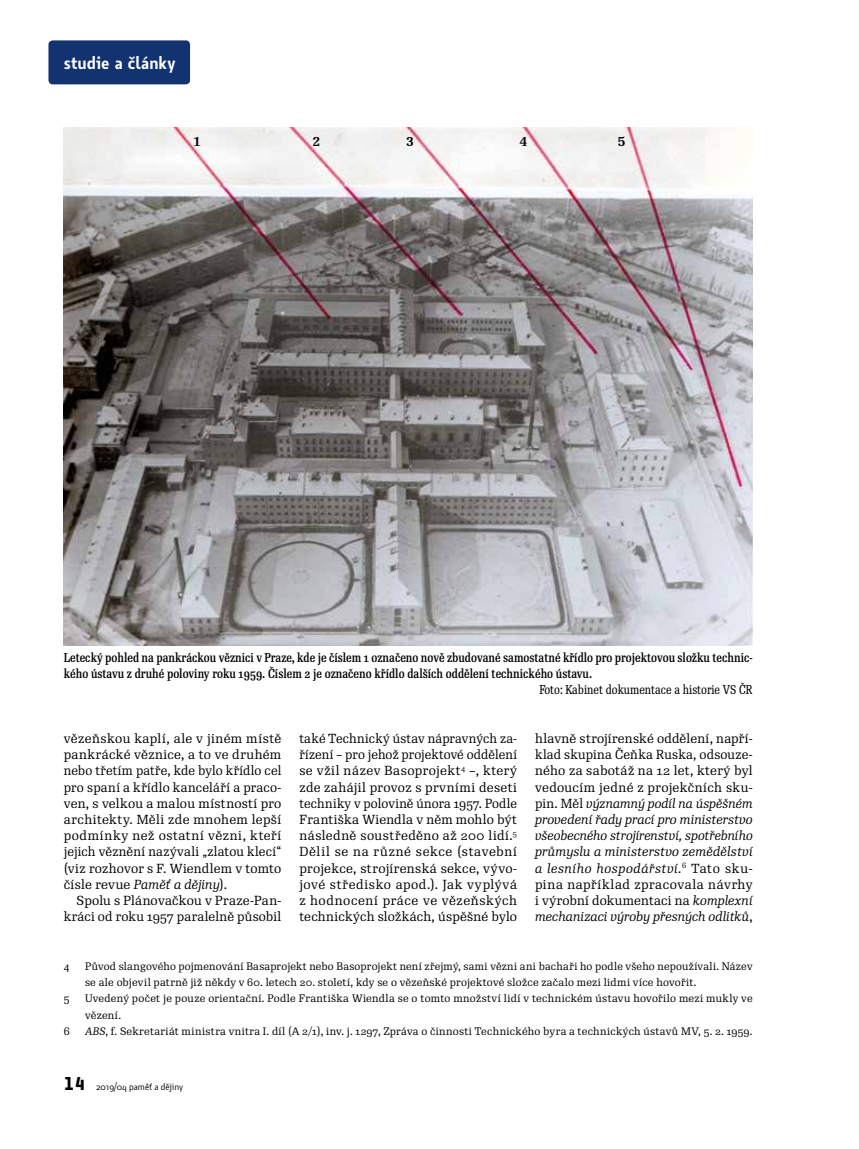
<style>
.page{position:relative;width:859px;height:1149px;background:#fff}
.page>*{position:absolute;margin:0;border:0;box-sizing:border-box;transform-origin:0 0}
.t1{font:600 18px "Botanika Std";letter-spacing:.005em;color:#fff}
.t2{font:12.75px/16.2px "Re Public Std";letter-spacing:.02em;color:#000;text-align:justify}
.t3{font:500 12.45px/16.2px "Re Public Std Cond";color:#000}
.t4{font:12.45px "Re Public Std Cond";color:#000}
.t5{font:700 12.45px "Re Public Std";color:#000}
.t6{font:10.5px/16.2px "Re Public Std";letter-spacing:.02em;color:#000}
.t7{font:9.75px "Botanika Std";color:#000}
.s1{font-style:italic}
.s2{font-family:"Botanika Mono";font-weight:700;font-size:18px}
</style>
<div class="page">
<div style="left:48px;top:40px;width:142px;height:44px;background:#133370;border-radius:4px"></div>
<img style="left:64px;top:128px;width:689px;height:517px">
<h1 class="t1" style="left:64px;top:50px;width:113px">studie a články</h1>
<p class="t5" style="left:193px;top:134px;width:10px">1</p>
<p class="t5" style="left:312px;top:134px;width:10px">2</p>
<p class="t5" style="left:405px;top:134px;width:10px">3</p>
<p class="t5" style="left:519px;top:134px;width:10px">4</p>
<p class="t5" style="left:617px;top:134px;width:10px">5</p>
<p class="t3" style="left:64px;top:649px;width:690px">Letecký pohled na pankráckou věznici v Praze, kde je číslem 1 označeno nově zbudované samostatné křídlo pro projektovou složku technic&shy;kého ústavu z druhé poloviny roku 1959. Číslem 2 je označeno křídlo dalších oddělení technického ústavu.</p>
<p class="t4" style="left:539px;top:681px;width:215px">Foto: Kabinet dokumentace a historie VS ČR</p>
<p class="t2" style="left:64px;top:730px;width:219px">vězeňskou kaplí, ale v jiném místě pankrácké věznice, a to ve druhém nebo třetím patře, kde bylo křídlo cel pro spaní a křídlo kanceláří a praco&shy;ven, s velkou a malou místností pro architekty. Měli zde mnohem lepší podmínky než ostatní vězni, kteří jejich věznění nazývali „zlatou klecí“ (viz rozhovor s F. Wiendlem v tomto čísle revue <span class="s1">Paměť a dějiny</span>).</p>
<p class="t2" style="left:64px;top:892px;width:219px;text-align:right">Spolu s Plánovačkou v Praze-Pan&shy;kráci od roku 1957 paralelně působil</p>
<p class="t2" style="left:299px;top:730px;width:219px">také Technický ústav nápravných za&shy;řízení – pro jehož projektové oddělení se vžil název Basoprojekt<sup>4</sup> –, který zde zahájil provoz s prvními deseti techniky v polovině února 1957. Podle Františka Wiendla v něm mohlo být následně soustředěno až 200 lidí.<sup>5<br></sup>Dělil se na různé sekce (stavební projekce, strojírenská sekce, vývo&shy;jové středisko apod.). Jak vyplývá z hodnocení práce ve vězeňských technických složkách, úspěšné bylo</p>
<p class="t2" style="left:535px;top:730px;width:219px">hlavně strojírenské oddělení, napří&shy;klad skupina Čeňka Ruska, odsouze&shy;ného za sabotáž na 12 let, který byl vedoucím jedné z projekčních sku&shy;pin. Měl <span class="s1">významný podíl na úspěšném provedení řady prací pro ministerstvo všeobecného strojírenství, spotřebního průmyslu a ministerstvo zemědělství a lesního hospodářství.</span><sup>6</sup> Tato sku&shy;pina například zpracovala návrhy i výrobní dokumentaci na <span class="s1">komplexní mechanizaci výroby přesných odlitků</span>,</p>
<p class="t6" style="left:64px;top:957px;width:7px">4</p>
<p class="t6" style="left:85px;top:957px;width:669px">Původ slangového pojmenování Basaprojekt nebo Basoprojekt není zřejmý, sami vězni ani bachaři ho podle všeho nepoužívali. Název se ale objevil patrně již někdy v 60. letech 20. století, kdy se o vězeňské projektové složce začalo mezi lidmi více hovořit.</p>
<p class="t6" style="left:64px;top:990px;width:7px">5</p>
<p class="t6" style="left:85px;top:990px;width:669px">Uvedený počet je pouze orientační. Podle Františka Wiendla se o tomto množství lidí v technickém ústavu hovořilo mezi mukly ve vězení.</p>
<p class="t6" style="left:64px;top:1022px;width:8px">6</p>
<p class="t6" style="left:85px;top:1022px;width:669px"><span class="s1">ABS</span>, f. Sekretariát ministra vnitra I. díl (A 2/1), inv. j. 1297, Zpráva o činnosti Technického byra a technických ústavů MV, 5. 2. 1959.</p>
<p class="t7" style="left:64px;top:1079px;width:121px"><span class="s2">14</span> 2019/04 paměť a dějiny</p>
</div>
